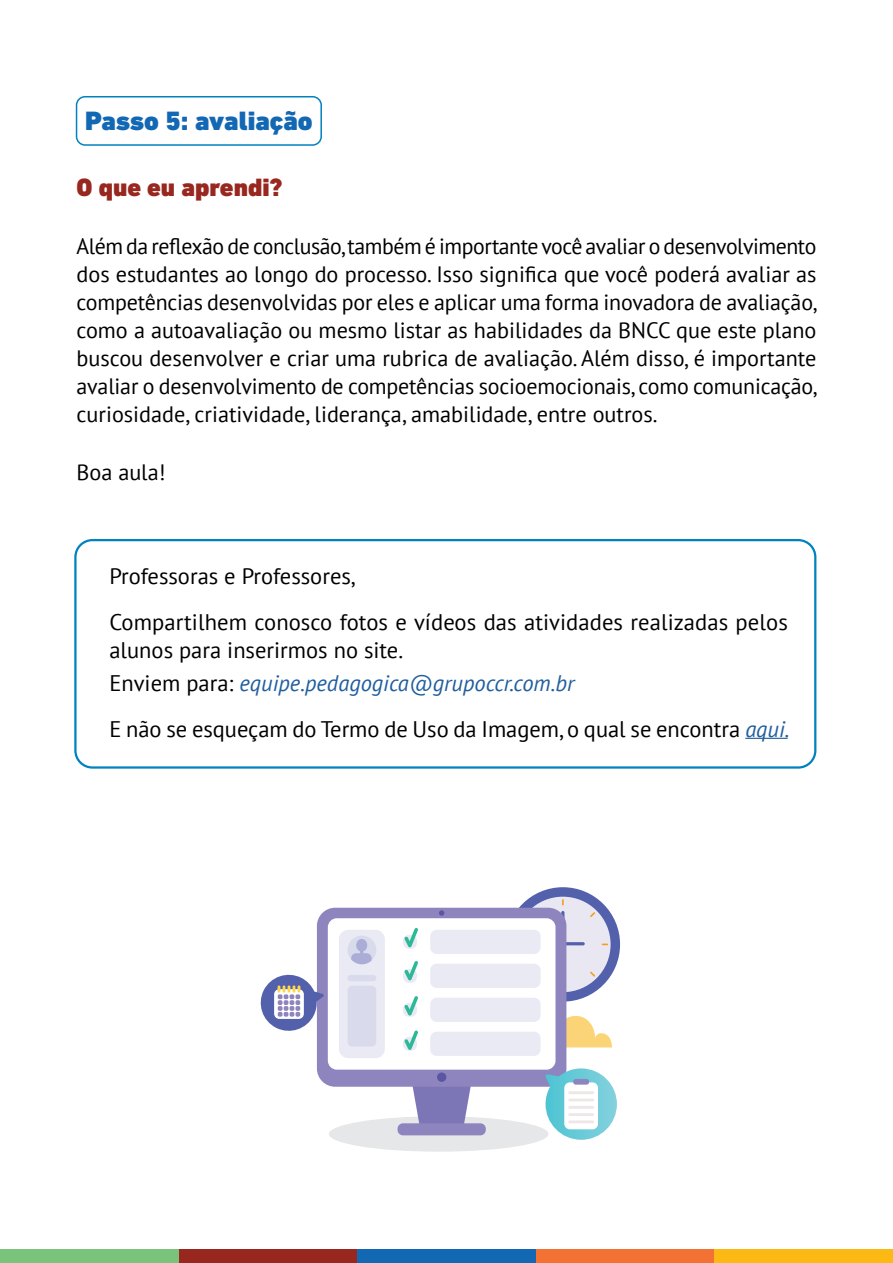
<style>
.page{position:relative;width:893px;height:1263px;background:#fff}
.page>*{position:absolute;margin:0;border:0;box-sizing:border-box;transform-origin:0 0}
.passo_1_AZUL{font:900 27px "DIN Next LT Pro";color:#1268b3}
.corpo_texto_grande{font:900 25.5px "DIN Next LT Pro";color:#98281f}
.corpo_texto_grande-2{font:22.5px/28.5px "PT Sans";color:#000}
.corpo_texto_grande-3{font:italic 22.5px "PT Sans";color:#215e9e}
.corpo_texto_grande-4{font:22.2px/28px "PT Sans";color:#000;text-align:justify}
.s1{font-style:normal;color:#000}
.s2{font-style:italic;color:#215e9e}
</style>
<div class="page">
<div style="left:536px;top:1249px;width:178px;height:14px;background:#f37233"></div>
<div style="left:357px;top:1249px;width:179px;height:14px;background:#1268b3"></div>
<div style="left:179px;top:1249px;width:178px;height:14px;background:#98281f"></div>
<div style="left:0;top:1249px;width:179px;height:14px;background:#79c47a"></div>
<div style="left:714px;top:1249px;width:179px;height:14px;background:#fdb913"></div>
<div style="left:329px;top:1116px;width:219px;height:36px;background:#e6e7e8;border-radius:50%"></div>
<div style="left:76px;top:96px;width:246px;height:50px;border:2px solid #0081c0;border-radius:9px"></div>
<div style="left:74px;top:539px;width:742px;height:230px;border:2px solid #0081c0;border-radius:17px"></div>
<hr style="left:745px;top:738px;width:43px;height:1px;background:#215e9e">
<svg style="left:566px;top:1015px;width:46px;height:32px"></svg>
<div style="left:506px;top:887px;width:114px;height:114px;background:#5360ac;border-radius:50%"></div>
<div style="left:515px;top:897px;width:96px;height:95px;background:#e9e7f1;border-radius:50%"></div>
<hr style="left:561px;top:911px;width:3px;height:34px;background:#5360ac;border-radius:2px">
<hr style="left:561px;top:942px;width:24px;height:3px;background:#5360ac;border-radius:2px">
<svg style="left:562px;top:899px;width:2px;height:6px"></svg>
<svg style="left:590px;top:912px;width:5px;height:5px"></svg>
<svg style="left:602px;top:943px;width:6px;height:2px"></svg>
<svg style="left:590px;top:972px;width:5px;height:5px"></svg>
<svg style="left:412px;top:1087px;width:59px;height:36px;background:#8b86bf"></svg>
<div style="left:317px;top:908px;width:249px;height:179px;background:#8e85bf;border-radius:18px"></div>
<div style="left:328px;top:918px;width:227px;height:152px;background:#fff;border-radius:9px"></div>
<svg style="left:439px;top:910px;width:5px;height:6px"></svg>
<div style="left:437px;top:1072px;width:9px;height:10px;background:#5b55a4;border-radius:50%"></div>
<div style="left:398px;top:1123px;width:88px;height:12px;background:#8e85bf;border-radius:5px"></div>
<div style="left:339px;top:930px;width:46px;height:128px;background:#eaeaf5;border-radius:9px"></div>
<svg style="left:348px;top:935px;width:28px;height:29px"></svg>
<div style="left:348px;top:975px;width:28px;height:6px;background:#dadaed;border-radius:3px"></div>
<div style="left:348px;top:986px;width:28px;height:60px;background:#dadaed;border-radius:4px"></div>
<svg style="left:403px;top:935px;width:14px;height:14px"></svg>
<svg style="left:403px;top:969px;width:14px;height:14px"></svg>
<svg style="left:403px;top:1003px;width:14px;height:14px"></svg>
<div style="left:403px;top:1037px;width:14px;height:14px;background:#eeeef7;border-radius:6px"></div>
<div style="left:430px;top:930px;width:111px;height:24px;background:#eaeaf5;border-radius:6px"></div>
<div style="left:430px;top:964px;width:111px;height:24px;background:#eaeaf5;border-radius:6px"></div>
<div style="left:430px;top:998px;width:111px;height:24px;background:#eaeaf5;border-radius:6px"></div>
<div style="left:430px;top:1032px;width:111px;height:24px;background:#eaeaf5;border-radius:6px"></div>
<svg style="left:404px;top:928px;width:14px;height:19px"></svg>
<svg style="left:404px;top:961px;width:14px;height:19px"></svg>
<svg style="left:404px;top:996px;width:14px;height:19px"></svg>
<svg style="left:404px;top:1030px;width:14px;height:20px"></svg>
<svg style="left:260px;top:971px;width:64px;height:64px"></svg>
<svg style="left:545px;top:1068px;width:72px;height:72px"></svg>
<div style="left:564px;top:1082px;width:34px;height:47px;background:#fff;border-radius:6px"></div>
<div style="left:573px;top:1079px;width:16px;height:6px;background:#8e85bf;border-radius:3px"></div>
<hr style="left:568px;top:1091px;width:26px;height:3px;background:#efe6e8">
<hr style="left:568px;top:1098px;width:26px;height:3px;background:#efe6e8">
<hr style="left:568px;top:1106px;width:26px;height:3px;background:#efe6e8">
<hr style="left:568px;top:1113px;width:26px;height:3px;background:#efe6e8">
<hr style="left:568px;top:1120px;width:26px;height:3px;background:#efe6e8">
<p class="passo_1_AZUL" style="left:85px;top:104px;width:229px">Passo 5: avaliação</p>
<p class="corpo_texto_grande" style="left:77px;top:172px;width:207px">O que eu aprendi?</p>
<p class="corpo_texto_grande-4" style="left:77px;top:232px;width:743px">Além da reflexão de conclusão, também é importante você avaliar o desenvolvimento dos estudantes ao longo do processo. Isso significa que você poderá avaliar as competências desenvolvidas por eles e aplicar uma forma inovadora de avaliação, como a autoavaliação ou mesmo listar as habilidades da BNCC que este plano buscou desenvolver e criar uma rubrica de avaliação. Além disso, é importante avaliar o desenvolvimento de competências socioemocionais, como comunicação, curiosidade, criatividade, liderança, amabilidade, entre outros.</p>
<p class="corpo_texto_grande-4" style="left:77px;top:458px;width:91px">Boa aula!</p>
<p class="corpo_texto_grande-2" style="left:109px;top:562px;width:248px">Professoras e Professores,</p>
<p class="corpo_texto_grande-2" style="left:109px;top:607px;width:680px">Compartilhem conosco fotos e vídeos das atividades realizadas pelos alunos para inserirmos no site.</p>
<p class="corpo_texto_grande-3" style="left:109px;top:669px;width:467px"><span class="s1">Enviem para:</span> equipe.pedagogica@grupoccr.com.br</p>
<p class="corpo_texto_grande-2" style="left:109px;top:714px;width:682px">E não se esqueçam do Termo de Uso da Imagem, o qual se encontra <span class="s2">aqui.</span></p>
</div>
